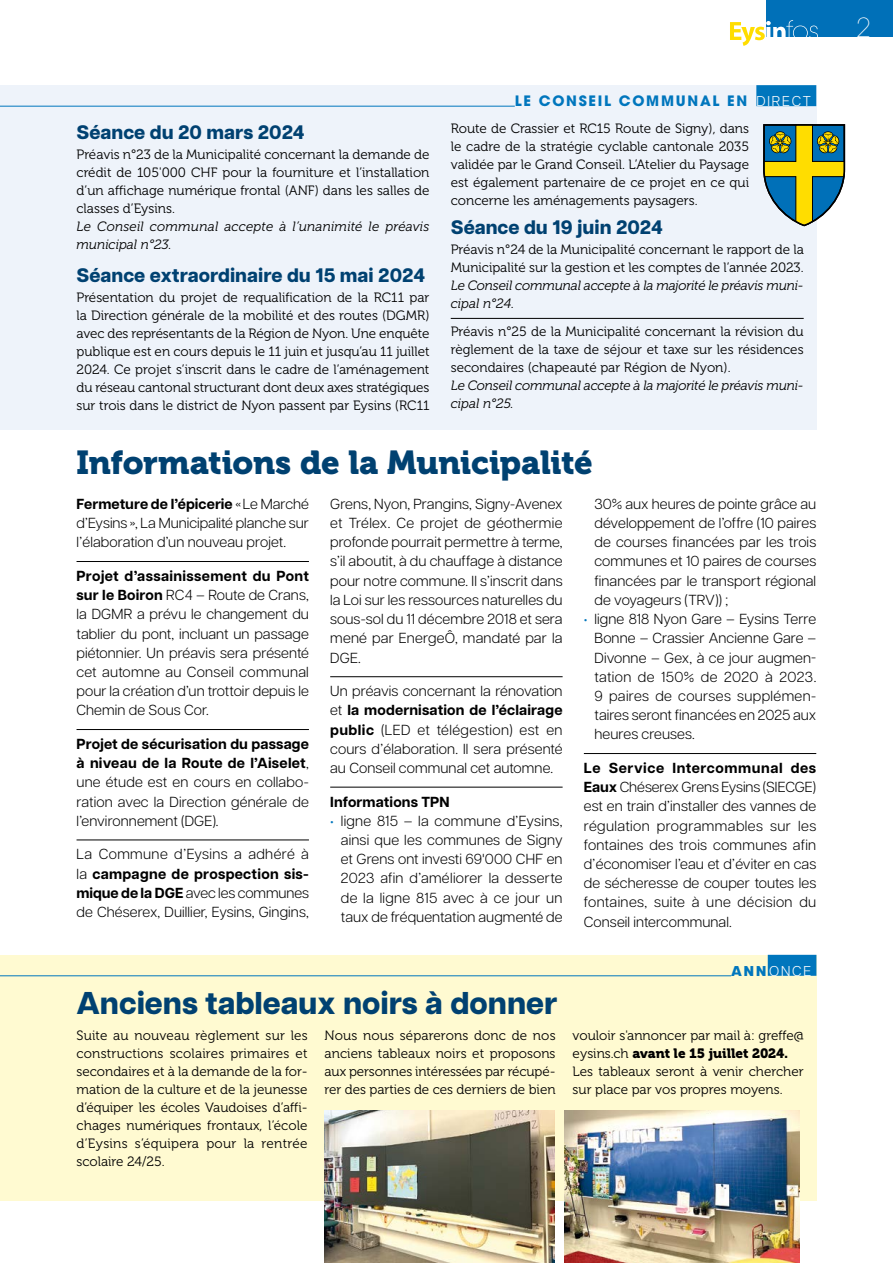
<style>
.page{position:relative;width:893px;height:1263px;background:#fff}
.page>*{position:absolute;margin:0;border:0;box-sizing:border-box;transform-origin:0 0}
.t1{font:33px "Museo 900";letter-spacing:-.005em;color:#004171}
.t2{font:800 31.5px "Articulat CF";color:#004171}
.t3{font:200 26.1px "Avant Garde";color:#fff}
.t4{font:800 19.5px "Articulat CF";color:#004171}
.t5{font:300 14.55px/19.2px "Articulat CF";letter-spacing:.01em;color:#000;text-align:justify}
.t6{font:700 14.55px "Articulat CF";letter-spacing:.01em;color:#000}
.t7{font:700 14.25px "ITC Avant Garde Pro";letter-spacing:.12em;color:#0076bd}
.t8{font:300 14.25px "Articulat CF";color:#fff}
.t9{font:13.5px/18px "Museo 300";color:#000;text-align:justify}
.t10{font:italic 13.5px/18px "Museo 300";letter-spacing:-.01em;color:#000}
.t11{font:italic 13.5px/18px "Museo 300";letter-spacing:.01em;color:#000}
.t12{font:13.5px "Museo 900";color:#000}
.s1{font-family:"Articulat CF";font-weight:300;color:#fff}
.s2{font-family:"Articulat CF";font-weight:300}
.s3{font-weight:700}
.s4{color:#0076bd}
.s5{font-weight:800;color:#0076bd}
.s6{font-family:"Museo 300"}
</style>
<div class="page">
<div style="left:766px;top:0;width:127px;height:36px;background:#0070b8"></div>
<svg style="left:730px;top:20px;width:88px;height:26px"></svg>
<div style="left:0;top:955px;width:816px;height:245px;background:#fffad1"></div>
<hr style="left:0;top:975px;width:731px;height:1px;background:#0076bd">
<div style="left:768px;top:955px;width:48px;height:21px;background:#0076bd"></div>
<img style="left:325px;top:1110px;width:229px;height:153px">
<img style="left:564px;top:1110px;width:235px;height:153px">
<div style="left:0;top:85px;width:816px;height:344px;background:#eef3fa"></div>
<hr style="left:451px;top:318px;width:353px;height:1px;background:#000">
<svg style="left:763px;top:123px;width:83px;height:104px"></svg>
<hr style="left:0;top:106px;width:515px;height:1px;background:#0076bd">
<div style="left:756px;top:85px;width:60px;height:21px;background:#0076bd"></div>
<hr style="left:77px;top:561px;width:232px;height:1px;background:#000">
<hr style="left:77px;top:729px;width:232px;height:1px;background:#000">
<hr style="left:77px;top:840px;width:232px;height:1px;background:#000">
<hr style="left:330px;top:676px;width:233px;height:1px;background:#000">
<hr style="left:330px;top:787px;width:233px;height:1px;background:#000">
<hr style="left:584px;top:753px;width:232px;height:1px;background:#000">
<h3 class="t4" style="left:77px;top:118px;width:230px">Séance du 20 mars 2024</h3>
<p class="t9" style="left:77px;top:146px;width:354px">Préavis n°23 de la Municipalité concernant la demande de crédit de 105'000 CHF pour la fourniture et l’installation d’un affichage numérique frontal (ANF) dans les salles de classes d’Eysins.</p>
<p class="t11" style="left:77px;top:217px;width:354px">Le Conseil communal accepte à l’unanimité le préavis municipal n°23.</p>
<h3 class="t4" style="left:77px;top:260px;width:350px">Séance extraordinaire du 15 mai 2024</h3>
<p class="t9" style="left:77px;top:288px;width:355px">Présentation du projet de requalification de la RC11 par la Direction générale de la mobilité et des routes (DGMR) avec des représentants de la Région de Nyon. Une enquête publique est en cours depuis le 11 juin et jusqu’au 11 juillet 2024. Ce projet s’inscrit dans le cadre de l’aménagement du réseau cantonal structurant dont deux axes stratégiques sur trois dans le district de Nyon passent par Eysins (RC11</p>
<p class="t7" style="left:515px;top:91px;width:303px">LE CONSEIL COMMUNAL EN <span class="s1">DIRECT</span><span class="s2">•</span></p>
<p class="t9" style="left:451px;top:120px;width:300px">Route de Crassier et RC15 Route de Signy), dans le cadre de la stratégie cyclable cantonale 2035 validée par le Grand Conseil. L’Atelier du Paysage est également partenaire de ce projet en ce qui concerne les aménagements paysagers.</p>
<h3 class="t4" style="left:451px;top:212px;width:214px">Séance du 19 juin 2024</h3>
<p class="t9" style="left:451px;top:240px;width:355px">Préavis n°24 de la Municipalité concernant le rapport de la<br>Municipalité sur la gestion et les comptes de l’année 2023.</p>
<p class="t10" style="left:451px;top:276px;width:354px">Le Conseil communal accepte à la majorité le préavis muni&shy;cipal n°24.</p>
<p class="t9" style="left:451px;top:323px;width:354px">Préavis n°25 de la Municipalité concernant la révision du règlement de la taxe de séjour et taxe sur les résidences secondaires (chapeauté par Région de Nyon).</p>
<p class="t10" style="left:451px;top:377px;width:354px">Le Conseil communal accepte à la majorité le préavis muni&shy;cipal n°25.</p>
<h1 class="t1" style="left:77px;top:443px;width:518px">Informations de la Municipalité</h1>
<p class="t5" style="left:77px;top:493px;width:234px"><span class="s3">Fermeture de l’épicerie</span> «Le Marché d’Eysins », La Municipalité planche sur l’élaboration d’un nouveau projet.</p>
<p class="t5" style="left:77px;top:565px;width:234px"><span class="s3">Projet d’assainissement du Pont sur le Boiron</span> RC4 – Route de Crans, la DGMR a prévu le changement du tablier du pont, incluant un passage piétonnier. Un préavis sera présenté cet automne au Conseil communal pour la création d’un trottoir depuis le Chemin de Sous Cor.</p>
<p class="t5" style="left:77px;top:733px;width:234px"><span class="s3">Projet de sécurisation du passage à niveau de la Route de l’Aiselet</span>, une étude est en cours en collabo&shy;ration avec la Direction générale de l’environnement (DGE).</p>
<p class="t5" style="left:77px;top:844px;width:234px">La Commune d’Eysins a adhéré à la <span class="s3">campagne de prospection sis&shy;mique de la DGE</span> avec les communes de Chéserex, Duillier, Eysins, Gingins,</p>
<p class="t5" style="left:330px;top:493px;width:234px">Grens, Nyon, Prangins, Signy-Avenex et Trélex. Ce projet de géothermie profonde pourrait permettre à terme, s’il aboutit, à du chauffage à distance pour notre commune. Il s’inscrit dans la Loi sur les ressources naturelles du sous-sol du 11 décembre 2018 et sera mené par EnergeÔ, mandaté par la DGE.</p>
<p class="t5" style="left:330px;top:680px;width:234px">Un préavis concernant la rénovation et <span class="s3">la modernisation de l’éclairage public</span> (LED et télégestion) est en cours d’élaboration. Il sera présenté au Conseil communal cet automne.</p>
<p class="t6" style="left:330px;top:791px;width:121px">Informations TPN</p>
<p class="t5" style="left:341px;top:810px;width:223px;text-indent:-11px"><span class="s4">•</span> ligne 815 – la commune d’Eysins, ainsi que les communes de Signy et Grens ont investi 69'000 CHF en 2023 afin d’améliorer la desserte de la ligne 815 avec à ce jour un taux de fréquentation augmenté de</p>
<p class="t5" style="left:594px;top:493px;width:223px">30% aux heures de pointe grâce au développement de l’offre (10 paires de courses financées par les trois communes et 10 paires de courses financées par le transport régional de voyageurs (TRV)) ;</p>
<p class="t5" style="left:594px;top:608px;width:223px;text-indent:-11px"><span class="s4">•</span> ligne 818 Nyon Gare – Eysins Terre Bonne – Crassier Ancienne Gare – Divonne – Gex, à ce jour augmen&shy;tation de 150% de 2020 à 2023.<br>9 paires de courses supplémen&shy;taires seront financées en 2025 aux heures creuses.</p>
<p class="t5" style="left:584px;top:757px;width:234px"><span class="s3">Le Service Intercommunal des Eaux</span> Chéserex Grens Eysins (SIECGE) est en train d’installer des vannes de régulation programmables sur les fontaines des trois communes afin d’économiser l’eau et d’éviter en cas de sécheresse de couper toutes les fontaines, suite à une décision du Conseil intercommunal.</p>
<p class="t8" style="left:731px;top:960px;width:87px"><span class="s5">ANN</span>ONCE<span class="s4">•</span></p>
<h2 class="t2" style="left:77px;top:979px;width:482px">Anciens tableaux noirs à donner</h2>
<p class="t9" style="left:77px;top:1027px;width:233px">Suite au nouveau règlement sur les constructions scolaires primaires et secondaires et à la demande de la for&shy;mation de la culture et de la jeunesse d’équiper les écoles Vaudoises d’affi&shy;chages numériques frontaux, l’école d’Eysins s’équipera pour la rentrée scolaire 24/25.</p>
<p class="t9" style="left:325px;top:1027px;width:232px">Nous nous séparerons donc de nos anciens tableaux noirs et proposons aux personnes intéressées par récupé&shy;rer des parties de ces derniers de bien</p>
<p class="t9" style="left:573px;top:1027px;width:233px">vouloir s'annoncer par mail à: greffe@</p>
<p class="t12" style="left:573px;top:1046px;width:217px"><span class="s6">eysins.ch</span> avant le 15 juillet 2024.</p>
<p class="t9" style="left:573px;top:1063px;width:233px">Les tableaux seront à venir chercher sur place par vos propres moyens.</p>
<h3 class="t3" style="left:856px;top:12px;width:16px">2</h3>
</div>
